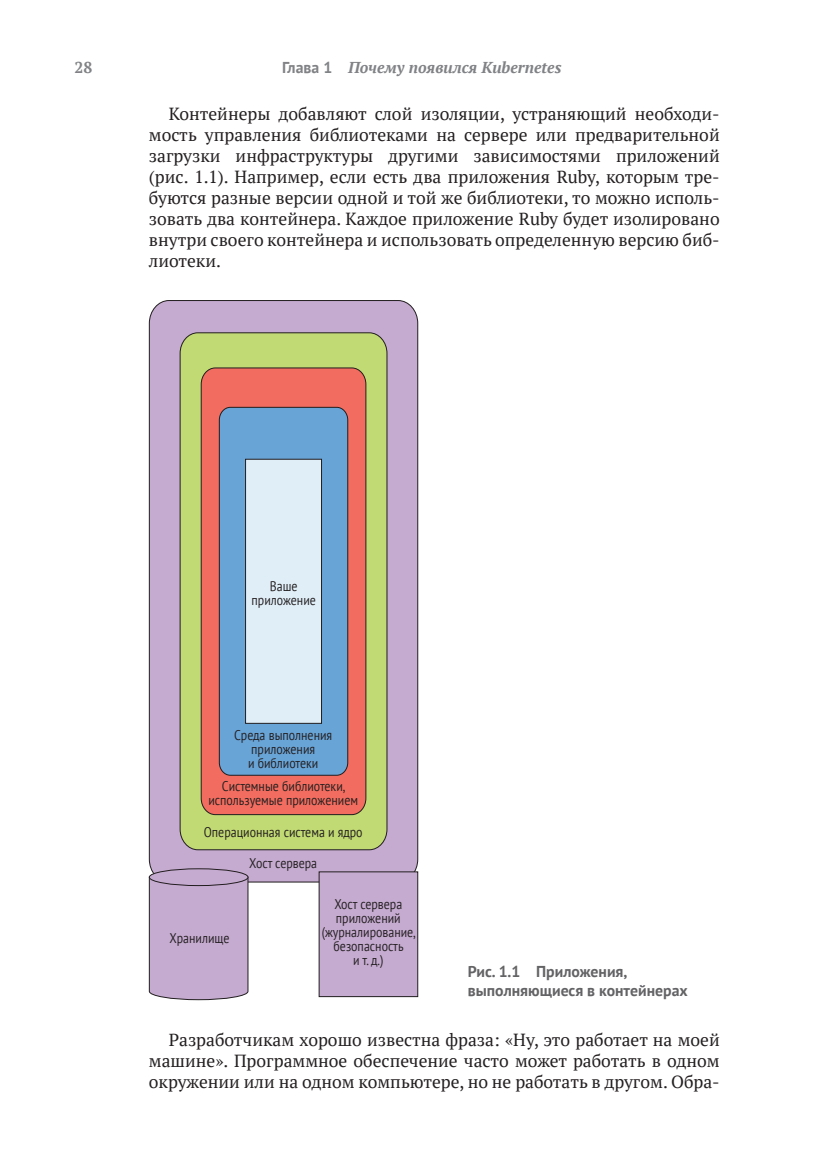
<style>
.page{position:relative;width:819px;height:1166px;background:#fff}
.page>*{position:absolute;margin:0;border:0;box-sizing:border-box;transform-origin:0 0}
.t1{font:17.5px/21px "PT Serif";color:#231f20}
.t2{font:700 15.75px/18.9px "PT Sans";color:#636366}
.t3{font:italic 700 15.75px "PT Serif";color:#808285}
.t4{font:700 15.75px "PT Serif";color:#808285}
.t5{font:14px/14px "PT Sans";color:#231f20;text-align:center;scale:.85 1}
.s1{font-family:"PT Sans";font-style:normal}
</style>
<div class="page">
<div style="left:149px;top:300px;width:269px;height:583px;background:#c6abd1"></div>
<svg style="left:179px;top:332px;width:209px;height:518px;background:#bad071"></svg>
<svg style="left:200px;top:367px;width:167px;height:448px;background:#e66c5c"></svg>
<div style="left:218px;top:406px;width:130px;height:370px;background:#69a4d7"></div>
<svg style="left:149px;top:876px;width:100px;height:124px;background:#c0a6ca"></svg>
<div style="left:149px;top:869px;width:99px;height:16px;background:#c6abd1;border-radius:50%"></div>
<div style="left:149px;top:868px;width:99px;height:18px;border:1px solid #211d1e;border-radius:50%"></div>
<div style="left:245px;top:459px;width:77px;height:265px;background:#e0eef8;border:1px solid #211d1e"></div>
<div style="left:318px;top:871px;width:100px;height:126px;background:#c6abd1;border:1px solid #211d1e"></div>
<p class="t4" style="left:74px;top:57px;width:19px">28</p>
<p class="t3" style="left:282px;top:57px;width:281px"><span class="s1">Глава 1</span> Почему появился Kubernetes</p>
<p class="t1" style="left:149px;top:103px;width:572px;text-indent:20px">Контейнеры добавляют слой изоляции, устраняющий необходи&shy;мость управления библиотеками на сервере или предварительной загрузки инфраструктуры другими зависимостями приложений (рис. 1.1). Например, если есть два приложения Ruby, которым тре&shy;буются разные версии одной и той же библиотеки, то можно исполь&shy;зовать два контейнера. Каждое приложение Ruby будет изолировано внутри своего контейнера и использовать определенную версию биб&shy;лиотеки.</p>
<p class="t5" style="left:251px;top:579px;width:77px">Ваше приложение</p>
<p class="t5" style="left:234px;top:728px;width:117px">Среда выполнения приложения<br>и библиотеки</p>
<p class="t5" style="left:208px;top:779px;width:178px">Системные библиотеки, используемые приложением</p>
<p class="t5" style="left:204px;top:825px;width:188px">Операционная система и ядро</p>
<p class="t5" style="left:249px;top:856px;width:81px">Хост сервера</p>
<p class="t5" style="left:321px;top:897px;width:112px">Хост сервера приложений (журналирование, безопасность<br>и т. д.)</p>
<p class="t5" style="left:169px;top:931px;width:72px">Хранилище</p>
<p class="t2" style="left:468px;top:962px;width:221px">Рис. 1.1 Приложения, выполняющиеся в контейнерах</p>
<p class="t1" style="left:149px;top:1029px;width:572px;text-align:justify;text-indent:20px">Разработчикам хорошо известна фраза: «Ну, это работает на моей машине». Программное обеспечение часто может работать в одном окружении или на одном компьютере, но не работать в другом. Обра-</p>
</div>
